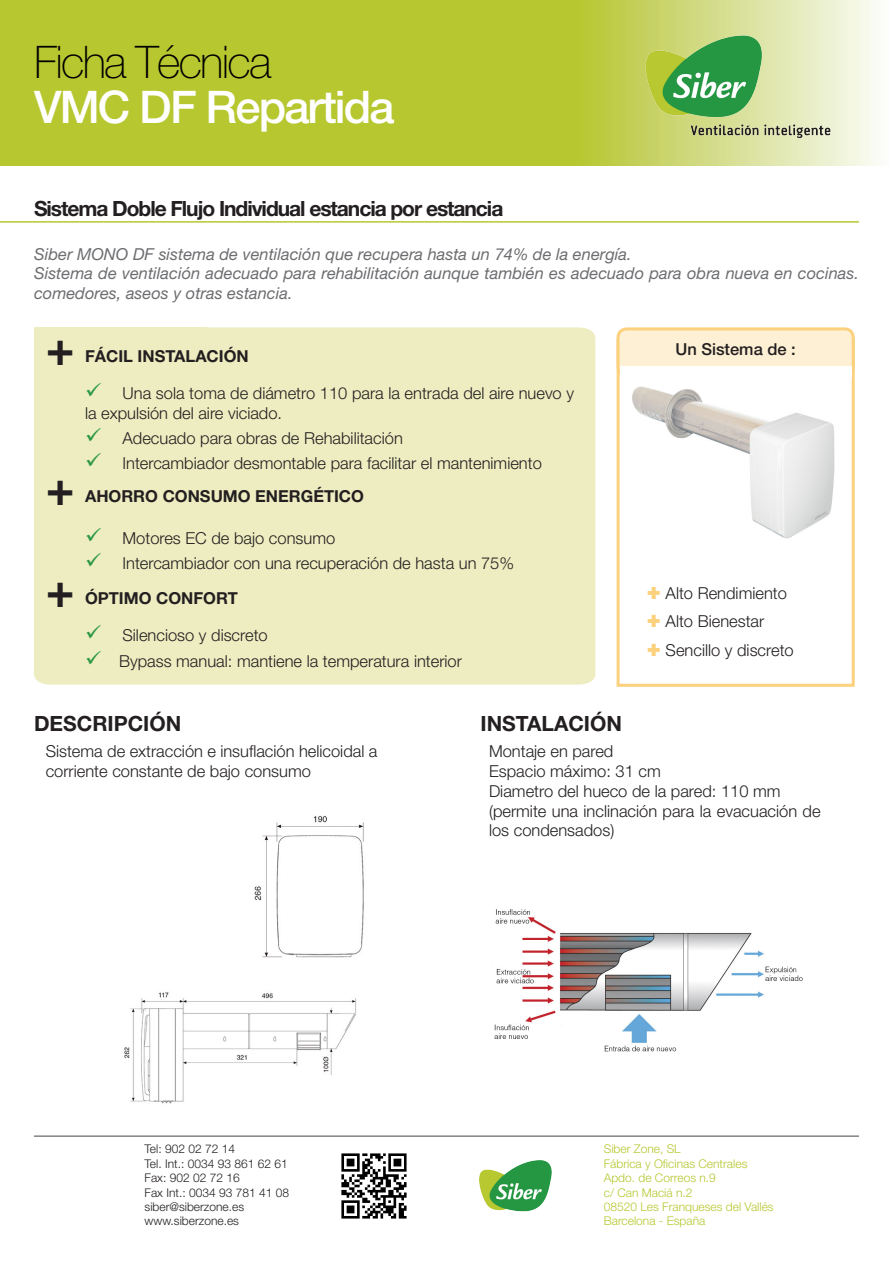
<style>
.page{position:relative;width:893px;height:1263px;background:#fff}
.page>*{position:absolute;margin:0;border:0;box-sizing:border-box;transform-origin:0 0}
.t1{font:700 48px "Helvetica Neue";color:#231f20}
.t2{font:500 45px "Helvetica Neue";letter-spacing:-.04em;color:#fff}
.t3{font:100 45px "Helvetica Neue";letter-spacing:-.04em;color:#000}
.t4{font:700 21px "Helvetica Neue";letter-spacing:-.05em;color:#231f20}
.t5{font:700 21px "Helvetica Neue";color:#231f20}
.t6{font:300 16.5px/19.8px "Helvetica Neue";color:#231f20}
.t7{font:italic 16.5px/19.5px "Helvetica Neue";color:#6c6d70}
.t8{font:700 16.5px "Helvetica Neue";color:#231f20}
.t9{font:500 16.5px "Helvetica Neue";color:#231f20}
.t10{font:300 12px "Helvetica Neue";color:#b7c72f}
.t11{font:300 12px "Helvetica Neue";color:#231f20}
.s1{color:#2c9846}
</style>
<div class="page">
<svg style="left:1px;top:1px;width:878px;height:164px;background:#bdcc44"></svg>
<img style="left:627px;top:28px;width:213px;height:110px">
<hr style="left:0;top:221px;width:859px;height:2px;background:#b7c72f">
<svg style="left:616px;top:337px;width:239px;height:350px"></svg>
<div style="left:618px;top:329px;width:235px;height:47px;background:#fdf0d4;border-radius:9px"></div>
<div style="left:617px;top:327px;width:238px;height:50px;border:3px solid #fcd17e;border-radius:9px"></div>
<div style="left:620px;top:367px;width:231px;height:12px;background:#fff"></div>
<div style="left:34px;top:327px;width:561px;height:358px;background:#ededc1"></div>
<hr style="left:34px;top:1135px;width:825px;height:2px;background:#808285">
<img style="left:341px;top:1153px;width:66px;height:66px">
<img style="left:479px;top:1160px;width:73px;height:52px">
<img style="left:254px;top:815px;width:110px;height:143px">
<img style="left:124px;top:992px;width:232px;height:112px">
<img style="left:494px;top:909px;width:309px;height:143px">
<svg style="left:648px;top:587px;width:12px;height:12px"></svg>
<svg style="left:648px;top:615px;width:12px;height:12px"></svg>
<svg style="left:648px;top:644px;width:12px;height:12px"></svg>
<p class="t3" style="left:34px;top:36px;width:239px">Ficha Técnica</p>
<p class="t2" style="left:34px;top:80px;width:362px">VMC DF Repartida</p>
<p class="t4" style="left:34px;top:196px;width:471px">Sistema Doble Flujo Individual estancia por estancia</p>
<p class="t7" style="left:34px;top:244px;width:599px">Siber MONO DF sistema de ventilación que recupera hasta un 74% de la energía.</p>
<p class="t7" style="left:34px;top:263px;width:826px">Sistema de ventilación adecuado para rehabilitación aunque también es adecuado para obra nueva en cocinas. comedores, aseos y otras estancia.</p>
<p class="t1" style="left:46px;top:318px;width:30px">+</p>
<p class="t8" style="left:85px;top:345px;width:165px">FÁCIL INSTALACIÓN</p>
<p class="t6" style="left:85px;top:383px;width:490px"><span class="s1">✓</span> Una sola toma de diámetro 110 para la entrada del aire nuevo y la expulsión del aire viciado.</p>
<p class="t6" style="left:85px;top:428px;width:319px"><span class="s1">✓</span> Adecuado para obras de Rehabilitación</p>
<p class="t6" style="left:85px;top:453px;width:458px"><span class="s1">✓</span> Intercambiador desmontable para facilitar el mantenimiento</p>
<p class="t1" style="left:46px;top:458px;width:30px">+</p>
<p class="t8" style="left:85px;top:486px;width:280px">AHORRO CONSUMO ENERGÉTICO</p>
<p class="t6" style="left:85px;top:527px;width:252px"><span class="s1">✓</span> Motores EC de bajo consumo</p>
<p class="t6" style="left:85px;top:552px;width:431px"><span class="s1">✓</span> Intercambiador con una recuperación de hasta un 75%</p>
<p class="t1" style="left:46px;top:561px;width:30px">+</p>
<p class="t8" style="left:85px;top:588px;width:154px">ÓPTIMO CONFORT</p>
<p class="t6" style="left:85px;top:625px;width:184px"><span class="s1">✓</span> Silencioso y discreto</p>
<p class="t6" style="left:85px;top:650px;width:378px"><span class="s1">✓</span> Bypass manual: mantiene la temperatura interior</p>
<p class="t9" style="left:675px;top:339px;width:122px">Un Sistema de :</p>
<p class="t6" style="left:666px;top:583px;width:123px">Alto Rendimiento</p>
<p class="t6" style="left:666px;top:611px;width:100px">Alto Bienestar</p>
<p class="t6" style="left:666px;top:640px;width:130px">Sencillo y discreto</p>
<p class="t5" style="left:34px;top:710px;width:149px">DESCRIPCIÓN</p>
<p class="t5" style="left:480px;top:710px;width:143px">INSTALACIÓN</p>
<p class="t6" style="left:46px;top:741px;width:333px">Sistema de extracción e insuflación helicoidal a corriente constante de bajo consumo</p>
<p class="t6" style="left:489px;top:741px;width:126px">Montaje en pared</p>
<p class="t6" style="left:489px;top:761px;width:173px">Espacio máximo: 31 cm</p>
<p class="t6" style="left:489px;top:781px;width:293px">Diametro del hueco de la pared: 110 mm</p>
<p class="t6" style="left:489px;top:800px;width:333px">(permite una inclinación para la evacuación de los condensados)</p>
<p class="t11" style="left:145px;top:1142px;width:92px">Tel: 902 02 72 14</p>
<p class="t11" style="left:145px;top:1156px;width:145px">Tel. Int.: 0034 93 861 62 61</p>
<p class="t11" style="left:145px;top:1170px;width:97px">Fax: 902 02 72 16</p>
<p class="t11" style="left:145px;top:1185px;width:146px">Fax Int.: 0034 93 781 41 08</p>
<p class="t11" style="left:145px;top:1199px;width:101px">siber@siberzone.es</p>
<p class="t11" style="left:145px;top:1214px;width:96px">www.siberzone.es</p>
<p class="t10" style="left:604px;top:1142px;width:78px">Siber Zone, SL</p>
<p class="t10" style="left:604px;top:1156px;width:145px">Fábrica y Oficinas Centrales</p>
<p class="t10" style="left:604px;top:1170px;width:114px">Apdo. de Correos n.9</p>
<p class="t10" style="left:604px;top:1185px;width:90px">c/ Can Maciá n.2</p>
<p class="t10" style="left:604px;top:1199px;width:171px">08520 Les Franqueses del Vallés</p>
<p class="t10" style="left:604px;top:1214px;width:103px">Barcelona - España</p>
</div>
